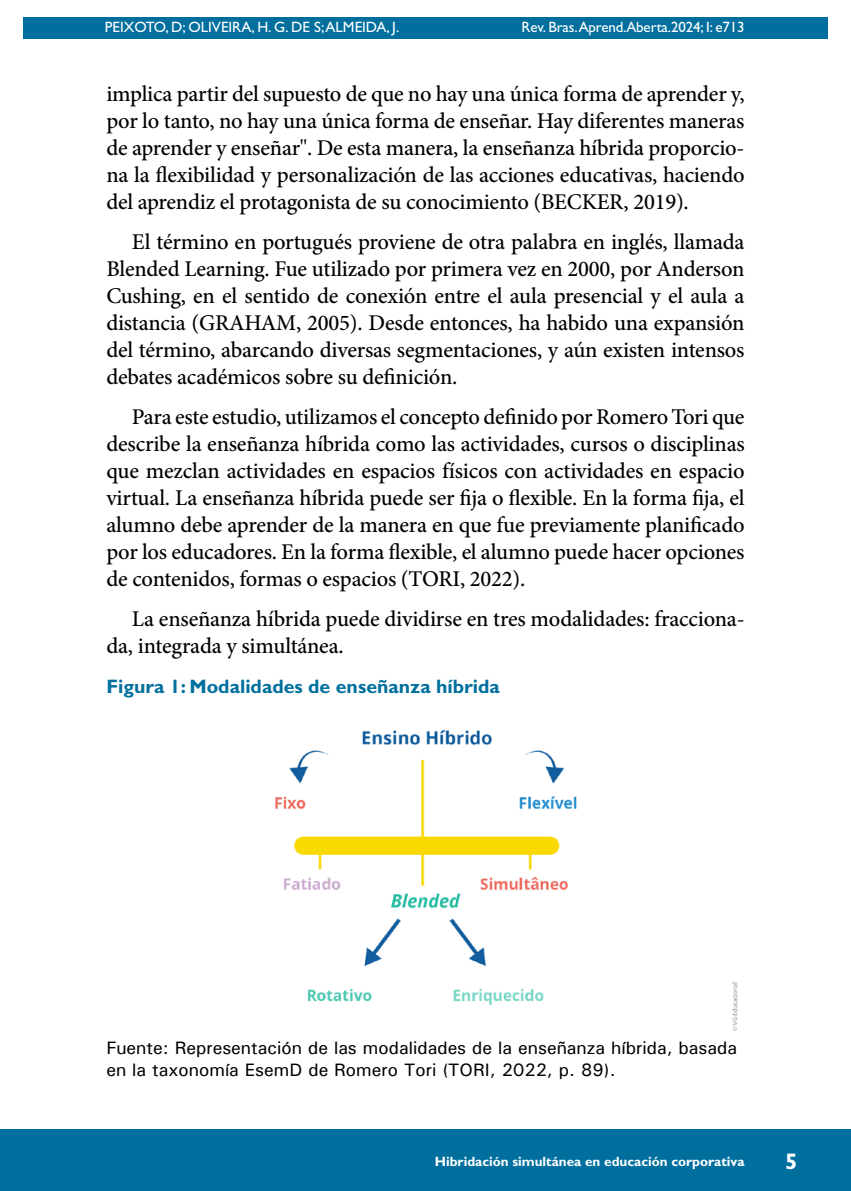
<style>
.page{position:relative;width:851px;height:1191px;background:#fff}
.page>*{position:absolute;margin:0;border:0;box-sizing:border-box;transform-origin:0 0}
.t1{font:500 22.5px/27px "Minion Pro";letter-spacing:-.01em;color:#000;text-align:justify}
.t2{font:700 22.5px "Gill Sans Std";color:#fff}
.t3{font:700 19.5px "Gill Sans Std";color:#006f9e}
.t4{font:500 18px/21.6px "Univers";color:#000}
.t5{font:15px "Gill Sans Std";letter-spacing:-.01em;color:#fff}
.t6{font:700 13.5px "Gill Sans Std";color:#fff}
</style>
<div class="page">
<hr style="left:104px;top:0;width:1px;height:467px;background:#006f9e">
<div style="left:23px;top:17px;width:804px;height:21px;background:#006f9e"></div>
<div style="left:0;top:1129px;width:850px;height:62px;background:#006f9e"></div>
<img style="left:275px;top:730px;width:463px;height:301px">
<p class="t5" style="left:105px;top:18px;width:296px">PEIXOTO, D; OLIVEIRA, H. G. DE S; ALMEIDA, J.</p>
<p class="t5" style="left:521px;top:18px;width:224px">Rev. Bras.Aprend.Aberta.2024; I: e713</p>
<p class="t1" style="left:106px;top:81px;width:639px">implica partir del supuesto de que no hay una única forma de aprender y, por lo tanto, no hay una única forma de enseñar. Hay diferentes maneras de aprender y enseñar". De esta manera, la enseñanza híbrida proporcio&shy;na la flexibilidad y personalización de las acciones educativas, haciendo del aprendiz el protagonista de su conocimiento (BECKER, 2019).</p>
<p class="t1" style="left:106px;top:229px;width:639px;text-indent:26px">El término en portugués proviene de otra palabra en inglés, llamada Blended Learning. Fue utilizado por primera vez en 2000, por Anderson Cushing, en el sentido de conexión entre el aula presencial y el aula a distancia (GRAHAM, 2005). Desde entonces, ha habido una expansión del término, abarcando diversas segmentaciones, y aún existen intensos debates académicos sobre su definición.</p>
<p class="t1" style="left:106px;top:403px;width:639px;text-indent:26px">Para este estudio, utilizamos el concepto definido por Romero Tori que describe la enseñanza híbrida como las actividades, cursos o disciplinas que mezclan actividades en espacios físicos con actividades en espacio virtual. La enseñanza híbrida puede ser fija o flexible. En la forma fija, el alumno debe aprender de la manera en que fue previamente planificado por los educadores. En la forma flexible, el alumno puede hacer opciones de contenidos, formas o espacios (TORI, 2022).</p>
<p class="t1" style="left:106px;top:605px;width:639px;text-indent:26px">La enseñanza híbrida puede dividirse en tres modalidades: fracciona&shy;da, integrada y simultánea.</p>
<p class="t3" style="left:106px;top:675px;width:395px">Figura 1: Modalidades de enseñanza híbrida</p>
<p class="t4" style="left:106px;top:1036px;width:632px">Fuente: Representación de las modalidades de la enseñanza híbrida, basada en la taxonomía EsemD de Romero Tori (TORI, 2022, p. 89).</p>
<p class="t6" style="left:435px;top:1153px;width:311px">Hibridación simultánea en educación corporativa</p>
<p class="t2" style="left:785px;top:1148px;width:14px">5</p>
</div>
